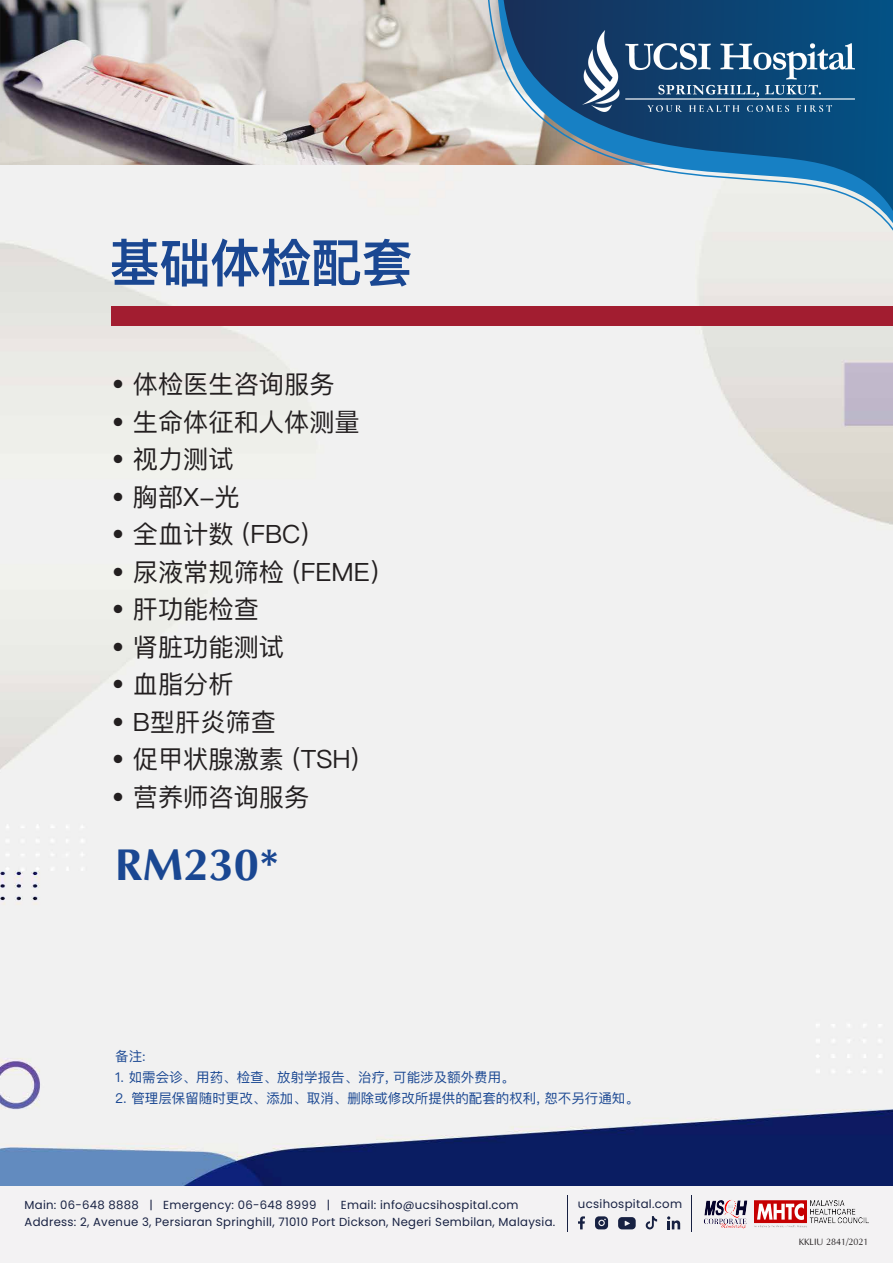
<style>
.page{position:relative;width:893px;height:1263px;background:#fff}
.page>*{position:absolute;margin:0;border:0;box-sizing:border-box;transform-origin:0 0}
.t1{font:600 51.45px "Ping Fang TC";letter-spacing:-.02em;color:#1a4792}
.t2{font:700 45.45px "Optima";color:#1a4792}
.t3{font:25.2px "Ping Fang SC";color:#231f20}
.t4{font:13.5px "Ping Fang SC";color:#1a4792}
.t5{font:11.7px "Poppins";letter-spacing:.025em;color:#172142}
.t6{font:9.45px "Optima";color:#231f20;scale:.95 1}
</style>
<div class="page">
<img style="left:0;top:165px;width:893px;height:1021px">
<div style="left:112px;top:307px;width:781px;height:19px;background:#a21d30"></div>
<img style="left:0;top:0;width:486px;height:165px">
<div style="left:0;top:1186px;width:893px;height:77px;background:#f3f2f3"></div>
<svg style="left:595px;top:1216px;width:13px;height:13px"></svg>
<svg style="left:578px;top:1216px;width:7px;height:13px"></svg>
<svg style="left:646px;top:1216px;width:11px;height:13px"></svg>
<svg style="left:618px;top:1217px;width:18px;height:12px"></svg>
<svg style="left:667px;top:1216px;width:13px;height:13px"></svg>
<img style="left:755px;top:1201px;width:113px;height:27px">
<img style="left:704px;top:1200px;width:44px;height:29px">
<hr style="left:567px;top:1195px;width:1px;height:37px;background:#172142">
<hr style="left:691px;top:1195px;width:1px;height:37px;background:#172142">
<svg style="left:486px;top:0;width:407px;height:235px"></svg>
<svg style="left:504px;top:0;width:389px;height:211px"></svg>
<img style="left:582px;top:31px;width:272px;height:80px">
<h1 class="t1" style="left:109px;top:232px;width:305px">基础体检配套</h1>
<h3 class="t3" style="left:112px;top:369px;width:224px">• 体检医生咨询服务</h3>
<h3 class="t3" style="left:112px;top:407px;width:249px">• 生命体征和人体测量</h3>
<h3 class="t3" style="left:112px;top:444px;width:123px">• 视力测试</h3>
<h3 class="t3" style="left:112px;top:482px;width:129px">• 胸部X-光</h3>
<h3 class="t3" style="left:112px;top:519px;width:199px">• 全血计数 (FBC)</h3>
<h3 class="t3" style="left:112px;top:557px;width:285px">• 尿液常规筛检 (FEME）</h3>
<h3 class="t3" style="left:112px;top:594px;width:149px">• 肝功能检查</h3>
<h3 class="t3" style="left:112px;top:632px;width:174px">• 肾脏功能测试</h3>
<h3 class="t3" style="left:112px;top:669px;width:123px">• 血脂分析</h3>
<h3 class="t3" style="left:112px;top:707px;width:166px">• B型肝炎筛查</h3>
<h3 class="t3" style="left:112px;top:744px;width:249px">• 促甲状腺激素 (TSH)</h3>
<h3 class="t3" style="left:112px;top:782px;width:199px">• 营养师咨询服务</h3>
<h2 class="t2" style="left:115px;top:840px;width:166px">RM230*</h2>
<p class="t4" style="left:115px;top:1048px;width:32px">备注:</p>
<p class="t4" style="left:115px;top:1069px;width:401px">1. 如需会诊、用药、检查、放射学报告、治疗, 可能涉及额外费用。</p>
<p class="t4" style="left:115px;top:1090px;width:525px">2. 管理层保留随时更改、添加、取消、删除或修改所提供的配套的权利, 恕不另行通知。</p>
<p class="t5" style="left:25px;top:1198px;width:495px">Main: 06-648 8888 | Emergency: 06-648 8999 | Email: info@ucsihospital.com</p>
<p class="t5" style="left:578px;top:1197px;width:106px">ucsihospital.com</p>
<p class="t5" style="left:25px;top:1215px;width:532px">Address: 2, Avenue 3, Persiaran Springhill, 71010 Port Dickson, Negeri Sembilan, Malaysia.</p>
<p class="t6" style="left:799px;top:1235px;width:75px">KKLIU 2841/2021</p>
</div>
